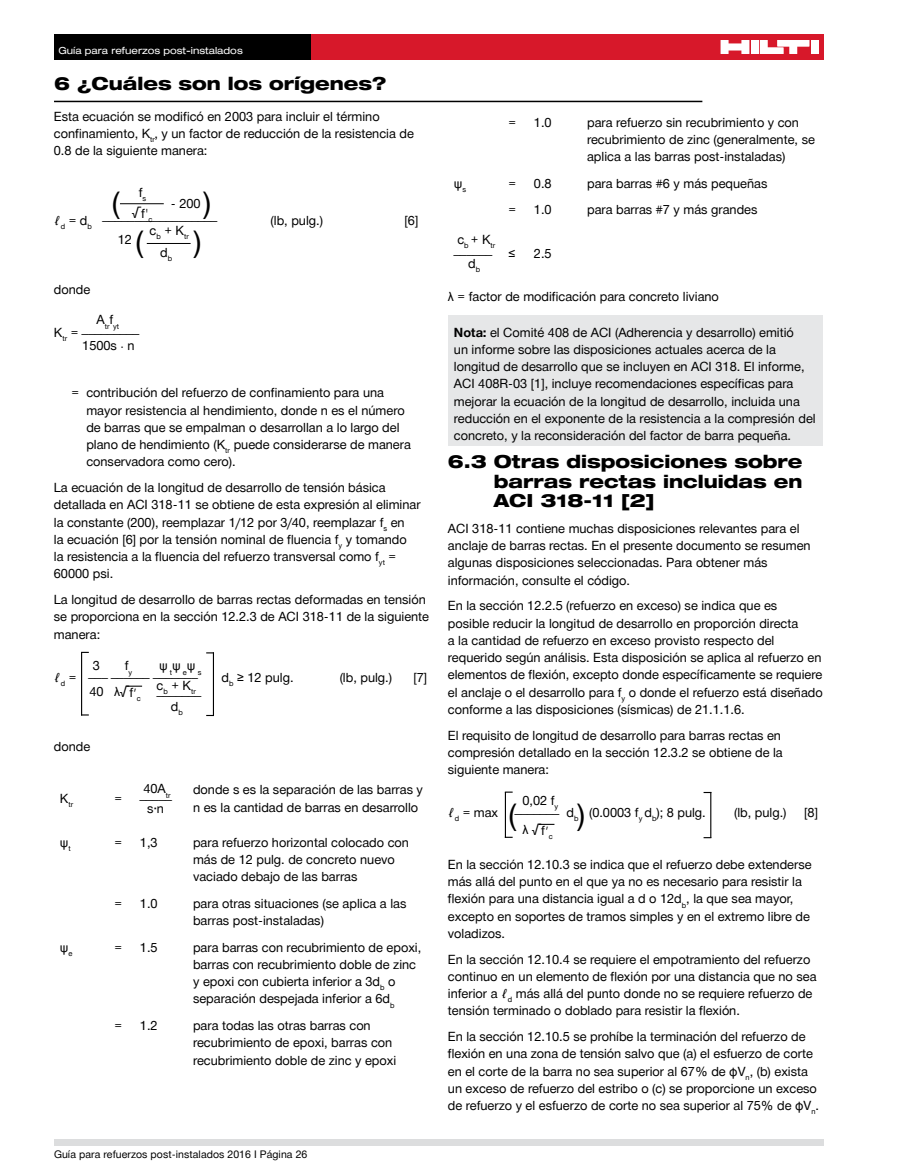
<style>
.page{position:relative;width:905px;height:1175px;background:#fff}
.page>*{position:absolute;margin:0;border:0;box-sizing:border-box;transform-origin:0 0}
.t1{font:30px "Hilti";color:#000}
.t2{font:800 expanded 18px/19.5px "Hilti";color:#000;text-align:justify}
.t3{font:12.75px/17.2px "Hilti";color:#000}
.t4{font:10.5px "Hilti";letter-spacing:.005em;color:#000}
.t5{font:expanded 9.75px "Hilti";color:#fff}
.t6{font:7.5px "Hilti";color:#000}
.s1{font-weight:700}
</style>
<div class="page">
<hr style="left:54px;top:101px;width:648px;height:1px;background:#000">
<div style="left:310px;top:34px;width:514px;height:26px;background:#d7182a"></div>
<div style="left:54px;top:34px;width:256px;height:26px;background:#000"></div>
<div style="left:750px;top:40px;width:8px;height:14px;background:#fff"></div>
<div style="left:810px;top:40px;width:8px;height:14px;background:#fff"></div>
<svg style="left:720px;top:40px;width:29px;height:14px"></svg>
<svg style="left:759px;top:40px;width:50px;height:14px"></svg>
<div style="left:54px;top:1138px;width:770px;height:7px;background:#dcddde"></div>
<svg style="left:126px;top:685px;width:16px;height:1px"></svg>
<div style="left:448px;top:316px;width:374px;height:130px;background:#e6e7e8"></div>
<svg style="left:538px;top:824px;width:16px;height:1px"></svg>
<hr style="left:120px;top:203px;width:44px;height:1px;background:#000">
<hr style="left:147px;top:243px;width:44px;height:1px;background:#000">
<hr style="left:81px;top:652px;width:1px;height:63px;background:#000">
<hr style="left:213px;top:652px;width:1px;height:63px;background:#000">
<hr style="left:505px;top:792px;width:1px;height:46px;background:#000">
<svg style="left:506px;top:836px;width:6px;height:2px"></svg>
<hr style="left:710px;top:792px;width:1px;height:45px;background:#000">
<p class="t5" style="left:58px;top:45px;width:186px">Guía para refuerzos post-instalados</p>
<h2 class="t2" style="left:54px;top:74px;width:334px">6 ¿Cuáles son los orígenes?</h2>
<p class="t3" style="left:54px;top:108px;width:361px">Esta ecuación se modificó en 2003 para incluir el término confinamiento, K<sub>tr</sub>, y un factor de reducción de la resistencia de<br>0.8 de la siguiente manera:</p>
<p class="t3" style="left:132px;top:183px;width:22px;line-height:20.2px;text-align:center">f<sub>s </sub>√f'<sub>c</sub></p>
<h1 class="t1" style="left:112px;top:185px;width:9px">(</h1>
<h1 class="t1" style="left:203px;top:185px;width:9px">)</h1>
<h1 class="t1" style="left:135px;top:224px;width:9px">(</h1>
<h1 class="t1" style="left:194px;top:224px;width:9px">)</h1>
<p class="t3" style="left:54px;top:197px;width:165px;line-height:12.8px;text-indent:117px">- 200<br>ℓ<sub>d</sub> = d<sub>b</sub> __________________</p>
<p class="t3" style="left:150px;top:222px;width:41px">c<sub>b</sub> + K<sub>tr</sub></p>
<p class="t3" style="left:118px;top:231px;width:16px">12</p>
<p class="t3" style="left:160px;top:244px;width:13px">d<sub>b</sub></p>
<p class="t3" style="left:54px;top:281px;width:38px">donde</p>
<p class="t3" style="left:270px;top:212px;width:54px">(lb, pulg.)</p>
<p class="t3" style="left:404px;top:212px;width:15px">[6]</p>
<p class="t6" style="left:96px;top:321px;width:24px"><sup>A</sup>tr<sup>f</sup>yt</p>
<p class="t3" style="left:82px;top:319px;width:59px;text-indent:-28px">K<sub>tr</sub> = _________<br>1500s ‧ n</p>
<p class="t3" style="left:86px;top:384px;width:326px;text-indent:-15px">= contribución del refuerzo de confinamiento para una mayor resistencia al hendimiento, donde n es el número de barras que se empalman o desarrollan a lo largo del plano de hendimiento (K<sub>tr</sub> puede considerarse de manera conservadora como cero).</p>
<p class="t3" style="left:54px;top:479px;width:368px">La ecuación de la longitud de desarrollo de tensión básica detallada en ACI 318-11 se obtiene de esta expresión al eliminar la constante (200), reemplazar 1/12 por 3/40, reemplazar f<sub>s</sub> en<br>la ecuación [6] por la tensión nominal de fluencia f<sub>y</sub> y tomando<br>la resistencia a la fluencia del refuerzo transversal como f<sub>yt</sub> = 60000 psi.</p>
<p class="t3" style="left:54px;top:591px;width:377px">La longitud de desarrollo de barras rectas deformadas en tensión se proporciona en la sección 12.2.3 de ACI 318-11 de la siguiente manera:</p>
<p class="t3" style="left:93px;top:657px;width:9px">3</p>
<p class="t3" style="left:125px;top:657px;width:9px">f<sub>y</sub></p>
<p class="t3" style="left:159px;top:657px;width:44px">ψ <sub>t</sub>ψ <sub>e</sub>ψ <sub>s</sub></p>
<p class="t3" style="left:54px;top:664px;width:145px">ℓ<sub>d</sub> = ___ ______ _______</p>
<p class="t3" style="left:221px;top:668px;width:73px">d<sub>b</sub> ≥ 12 pulg.</p>
<p class="t3" style="left:339px;top:668px;width:54px">(lb, pulg.)</p>
<p class="t3" style="left:413px;top:668px;width:15px">[7]</p>
<p class="t3" style="left:89px;top:683px;width:53px">40 λ√f′<sub>c</sub></p>
<p class="t3" style="left:157px;top:677px;width:41px">c<sub>b</sub> + K<sub>tr</sub></p>
<p class="t3" style="left:157px;top:683px;width:46px;line-height:15.8px;text-align:center">_______ d<sub>b</sub></p>
<p class="t3" style="left:54px;top:737px;width:38px">donde</p>
<p class="t6" style="left:60px;top:800px;width:15px"><sup>K</sup>tr</p>
<p class="t3" style="left:114px;top:790px;width:9px">=</p>
<p class="t3" style="left:143px;top:779px;width:24px;line-height:19.5px">40A s∙n</p>
<p class="t3" style="left:193px;top:781px;width:231px">donde s es la separación de las barras y n es la cantidad de barras en desarrollo</p>
<p class="t3" style="left:60px;top:833px;width:12px">ψ<sub>t</sub></p>
<p class="t3" style="left:114px;top:833px;width:9px">=</p>
<p class="t3" style="left:140px;top:833px;width:19px">1,3</p>
<p class="t3" style="left:193px;top:833px;width:217px">para refuerzo horizontal colocado con más de 12 pulg. de concreto nuevo vaciado debajo de las barras</p>
<p class="t3" style="left:114px;top:894px;width:9px">=</p>
<p class="t3" style="left:140px;top:894px;width:19px">1.0</p>
<p class="t3" style="left:193px;top:894px;width:215px">para otras situaciones (se aplica a las barras post-instaladas)</p>
<p class="t3" style="left:60px;top:938px;width:14px">ψ<sub>e</sub></p>
<p class="t3" style="left:114px;top:938px;width:9px">=</p>
<p class="t3" style="left:140px;top:938px;width:19px">1.5</p>
<p class="t3" style="left:193px;top:938px;width:230px">para barras con recubrimiento de epoxi, barras con recubrimiento doble de zinc y epoxi con cubierta inferior a 3d<sub>b</sub> o separación despejada inferior a 6d<sub>b</sub></p>
<p class="t3" style="left:114px;top:1017px;width:9px">=</p>
<p class="t3" style="left:140px;top:1017px;width:19px">1.2</p>
<p class="t3" style="left:193px;top:1017px;width:205px">para todas las otras barras con recubrimiento de epoxi, barras con recubrimiento doble de zinc y epoxi</p>
<p class="t4" style="left:54px;top:1147px;width:255px">Guía para refuerzos post-instalados 2016 I Página 26</p>
<p class="t3" style="left:508px;top:114px;width:9px">=</p>
<p class="t3" style="left:534px;top:114px;width:19px">1.0</p>
<p class="t3" style="left:587px;top:114px;width:229px">para refuerzo sin recubrimiento y con recubrimiento de zinc (generalmente, se aplica a las barras post-instaladas)</p>
<p class="t3" style="left:454px;top:175px;width:14px">ψ<sub>s</sub></p>
<p class="t3" style="left:508px;top:175px;width:9px">=</p>
<p class="t3" style="left:534px;top:175px;width:19px">0.8</p>
<p class="t3" style="left:587px;top:175px;width:182px">para barras #6 y más pequeñas</p>
<p class="t3" style="left:508px;top:201px;width:9px">=</p>
<p class="t3" style="left:534px;top:201px;width:19px">1.0</p>
<p class="t3" style="left:587px;top:201px;width:172px">para barras #7 y más grandes</p>
<p class="t3" style="left:454px;top:235px;width:43px;line-height:9.8px">c<sub>b</sub> + K<sub>tr </sub>______</p>
<p class="t3" style="left:468px;top:255px;width:13px">d<sub>b</sub></p>
<p class="t3" style="left:508px;top:245px;width:8px">≤</p>
<p class="t3" style="left:534px;top:245px;width:19px">2.5</p>
<p class="t3" style="left:448px;top:288px;width:272px">λ = factor de modificación para concreto liviano</p>
<p class="t3" style="left:454px;top:323px;width:363px"><span class="s1">Nota:</span> el Comité 408 de ACI (Adherencia y desarrollo) emitió<br>un informe sobre las disposiciones actuales acerca de la longitud de desarrollo que se incluyen en ACI 318. El informe, ACI 408R-03 [1], incluye recomendaciones específicas para mejorar la ecuación de la longitud de desarrollo, incluida una reducción en el exponente de la resistencia a la compresión del concreto, y la reconsideración del factor de barra pequeña.</p>
<h2 class="t2" style="left:494px;top:452px;width:310px;text-indent:-46px">6.3 Otras disposiciones sobre barras rectas incluidas en ACI 318-11 [2]</h2>
<p class="t3" style="left:448px;top:520px;width:364px">ACI 318-11 contiene muchas disposiciones relevantes para el anclaje de barras rectas. En el presente documento se resumen algunas disposiciones seleccionadas. Para obtener más información, consulte el código.</p>
<p class="t3" style="left:448px;top:597px;width:376px">En la sección 12.2.5 (refuerzo en exceso) se indica que es<br>posible reducir la longitud de desarrollo en proporción directa<br>a la cantidad de refuerzo en exceso provisto respecto del requerido según análisis. Esta disposición se aplica al refuerzo en elementos de flexión, excepto donde específicamente se requiere el anclaje o el desarrollo para f<sub>y</sub> o donde el refuerzo está diseñado conforme a las disposiciones (sísmicas) de 21.1.1.6.</p>
<p class="t3" style="left:448px;top:726px;width:336px">El requisito de longitud de desarrollo para barras rectas en compresión detallado en la sección 12.3.2 se obtiene de la siguiente manera:</p>
<p class="t3" style="left:522px;top:792px;width:37px">0,02 f<sub>y</sub></p>
<p class="t3" style="left:448px;top:804px;width:52px">ℓ<sub>d</sub> = max</p>
<p class="t3" style="left:514px;top:804px;width:193px">_______ d<sub>b</sub> (0.0003 f<sub>y</sub> d<sub>b</sub>); 8 pulg.</p>
<p class="t3" style="left:734px;top:804px;width:54px">(lb, pulg.)</p>
<p class="t3" style="left:804px;top:804px;width:15px">[8]</p>
<p class="t3" style="left:522px;top:822px;width:32px">λ √f′<sub>c</sub></p>
<p class="t3" style="left:448px;top:855px;width:365px">En la sección 12.10.3 se indica que el refuerzo debe extenderse más allá del punto en el que ya no es necesario para resistir la flexión para una distancia igual a d o 12d<sub>b</sub>, la que sea mayor, excepto en soportes de tramos simples y en el extremo libre de voladizos.</p>
<p class="t3" style="left:448px;top:950px;width:370px">En la sección 12.10.4 se requiere el empotramiento del refuerzo continuo en un elemento de flexión por una distancia que no sea inferior a ℓ<sub>d</sub> más allá del punto donde no se requiere refuerzo de tensión terminado o doblado para resistir la flexión.</p>
<p class="t3" style="left:448px;top:1028px;width:372px">En la sección 12.10.5 se prohíbe la terminación del refuerzo de flexión en una zona de tensión salvo que (a) el esfuerzo de corte en el corte de la barra no sea superior al 67% de ϕV<sub>n</sub>, (b) exista un exceso de refuerzo del estribo o (c) se proporcione un exceso de refuerzo y el esfuerzo de corte no sea superior al 75% de ϕV<sub>n</sub>.</p>
<h1 class="t1" style="left:508px;top:796px;width:9px">(</h1>
<h1 class="t1" style="left:577px;top:796px;width:9px">)</h1>
</div>
